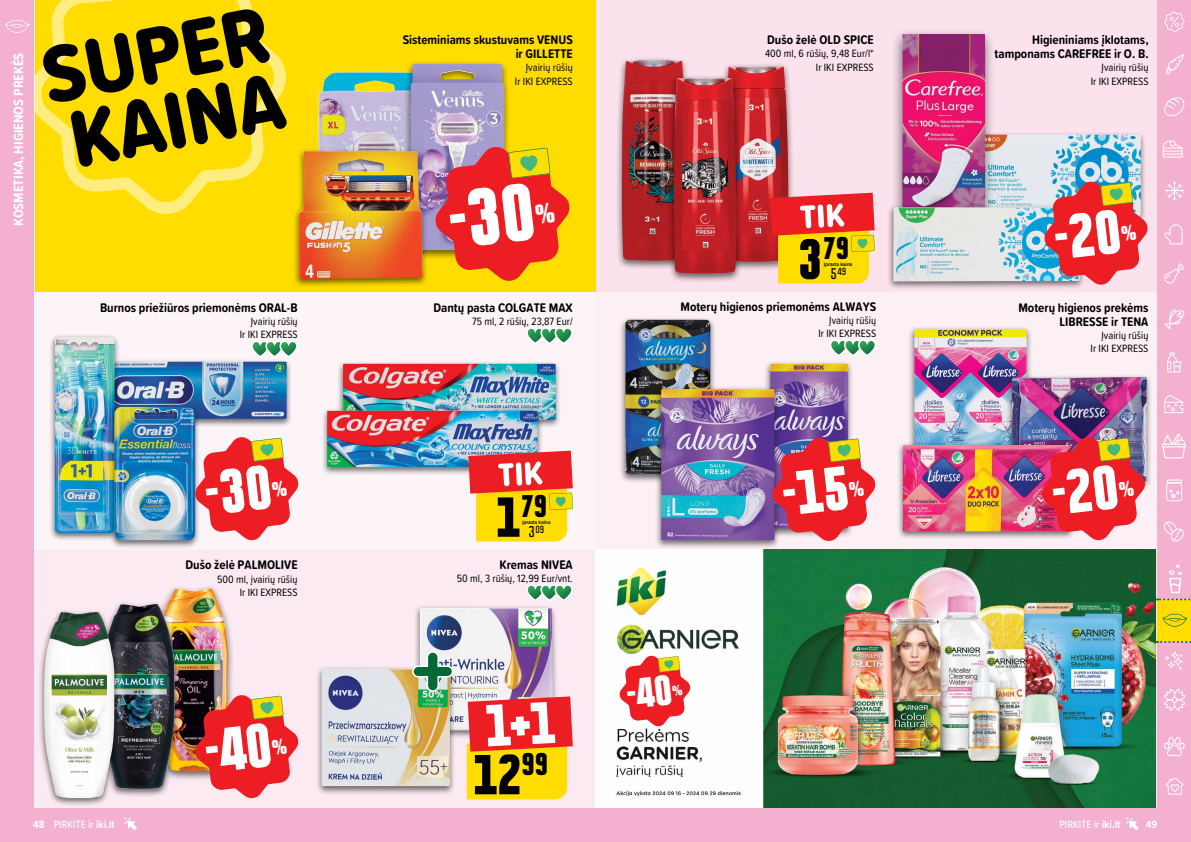
<style>
.page{position:relative;width:1191px;height:842px;background:#fff}
.page>*{position:absolute;margin:0;border:0;box-sizing:border-box;transform-origin:0 0}
.t1{font:900 condensed 51.4px "Politica";color:#000}
.t2{font:900 condensed 28.4px "Politica";color:#000}
.t3{font:700 condensed 14.2px "Politica";color:#000}
.t4{font:700 14px "Proxima Soft Cond";color:#fff}
.t5{font:700 13px/14px "Proxima Soft Cond";color:#000;text-align:right}
.t6{font:11px/13.2px "Proxima Soft Cond";color:#000;text-align:right}
.t7{font:500 11px "Proxima Soft Cond";color:#fff}
.t8{font:700 11px "Proxima Soft Cond";color:#fff}
.t9{font:700 condensed 9.4px "Politica";color:#000;scale:1.04 1}
.t10{font:500 5px "Gotham Rounded";letter-spacing:-.04em;color:#000;scale:.96 1}
.s1{font-weight:700}
</style>
<div class="page">
<div style="left:0;top:0;width:595px;height:842px;background:#f4b0cf"></div>
<div style="left:595px;top:0;width:596px;height:842px;background:#f4b0cf"></div>
<div style="left:34px;top:0;width:561px;height:808px;background:#fceaf2"></div>
<div style="left:595px;top:0;width:562px;height:808px;background:#fbe2ed"></div>
<svg style="left:124px;top:817px;width:13px;height:13px"></svg>
<svg style="left:1125px;top:817px;width:13px;height:13px"></svg>
<div style="left:1157px;top:599px;width:34px;height:43px;background:#fd0"></div>
<svg style="left:1157px;top:641px;width:34px;height:2px"></svg>
<svg style="left:1166px;top:777px;width:17px;height:17px"></svg>
<svg style="left:1165px;top:651px;width:18px;height:18px"></svg>
<svg style="left:1163px;top:521px;width:21px;height:21px"></svg>
<svg style="left:1157px;top:564px;width:34px;height:36px"></svg>
<svg style="left:1164px;top:395px;width:19px;height:18px"></svg>
<svg style="left:1167px;top:352px;width:14px;height:20px"></svg>
<svg style="left:1164px;top:309px;width:20px;height:20px"></svg>
<svg style="left:1164px;top:263px;width:20px;height:20px"></svg>
<svg style="left:1165px;top:182px;width:19px;height:18px"></svg>
<svg style="left:1162px;top:140px;width:20px;height:18px"></svg>
<svg style="left:1164px;top:97px;width:20px;height:19px"></svg>
<svg style="left:1166px;top:54px;width:18px;height:20px"></svg>
<svg style="left:1164px;top:689px;width:21px;height:22px"></svg>
<svg style="left:1164px;top:737px;width:20px;height:19px"></svg>
<svg style="left:1161px;top:434px;width:25px;height:24px"></svg>
<svg style="left:1162px;top:613px;width:25px;height:14px"></svg>
<svg style="left:5px;top:20px;width:25px;height:13px"></svg>
<svg style="left:1164px;top:12px;width:20px;height:20px"></svg>
<svg style="left:1164px;top:224px;width:18px;height:20px"></svg>
<div style="left:1166px;top:483px;width:16px;height:18px;border:1px solid #fff;border-radius:3px"></div>
<div style="left:1166px;top:479px;width:16px;height:4px;border:1px solid #fff"></div>
<svg style="left:1169px;top:490px;width:10px;height:8px"></svg>
<div style="left:34px;top:292px;width:1123px;height:258px;background:#fdf4f8"></div>
<div style="left:35px;top:0;width:560px;height:292px;background:#fd0"></div>
<svg style="left:35px;top:0;width:222px;height:214px"></svg>
<svg style="left:42px;top:8px;width:245px;height:159px"></svg>
<img style="left:318px;top:72px;width:85px;height:76px">
<div style="left:952px;top:131px;width:194px;height:94px;background:#000;opacity:.58"></div>
<img style="left:995px;top:134px;width:145px;height:70px">
<div style="left:890px;top:28px;width:105px;height:218px;background:#000;opacity:.58"></div>
<img style="left:902px;top:34px;width:83px;height:170px">
<div style="left:764px;top:360px;width:90px;height:177px;background:#000;opacity:.58"></div>
<img style="left:770px;top:364px;width:78px;height:73px">
<div style="left:413px;top:605px;width:145px;height:134px;background:#000;opacity:.58"></div>
<img style="left:420px;top:608px;width:134px;height:122px">
<div style="left:619px;top:316px;width:97px;height:167px;background:#000;opacity:.58"></div>
<img style="left:625px;top:320px;width:85px;height:154px">
<div style="left:655px;top:386px;width:125px;height:163px;background:#000;opacity:.58"></div>
<img style="left:661px;top:389px;width:113px;height:151px">
<div style="left:337px;top:360px;width:224px;height:69px;background:#000;opacity:.58"></div>
<img style="left:343px;top:364px;width:212px;height:56px">
<div style="left:320px;top:407px;width:223px;height:69px;background:#000;opacity:.58"></div>
<img style="left:327px;top:411px;width:210px;height:56px">
<div style="left:403px;top:60px;width:108px;height:200px;background:#000;opacity:.58"></div>
<img style="left:410px;top:64px;width:94px;height:186px">
<div style="left:908px;top:326px;width:124px;height:136px;background:#000;opacity:.58"></div>
<img style="left:914px;top:329px;width:112px;height:113px">
<div style="left:1005px;top:374px;width:147px;height:117px;background:#000;opacity:.58"></div>
<img style="left:1012px;top:377px;width:134px;height:65px">
<div style="left:896px;top:442px;width:179px;height:98px;background:#000;opacity:.58"></div>
<img style="left:903px;top:445px;width:137px;height:86px">
<div style="left:315px;top:666px;width:140px;height:129px;background:#000;opacity:.58"></div>
<img style="left:321px;top:669px;width:129px;height:117px">
<div style="left:719px;top:63px;width:75px;height:208px;background:#000;opacity:.58"></div>
<img style="left:725px;top:66px;width:63px;height:196px">
<div style="left:615px;top:56px;width:77px;height:214px;background:#000;opacity:.58"></div>
<img style="left:622px;top:60px;width:64px;height:201px">
<div style="left:667px;top:75px;width:75px;height:208px;background:#000;opacity:.58"></div>
<img style="left:674px;top:78px;width:62px;height:195px">
<div style="left:98px;top:359px;width:194px;height:68px;background:#000;opacity:.58"></div>
<img style="left:120px;top:362px;width:167px;height:57px">
<div style="left:49px;top:334px;width:71px;height:208px;background:#000;opacity:.58"></div>
<img style="left:55px;top:337px;width:59px;height:196px">
<div style="left:108px;top:404px;width:93px;height:144px;background:#000;opacity:.58"></div>
<img style="left:114px;top:407px;width:81px;height:133px">
<div style="left:151px;top:585px;width:83px;height:196px;background:#000;opacity:.58"></div>
<img style="left:158px;top:588px;width:70px;height:183px">
<div style="left:97px;top:601px;width:83px;height:197px;background:#000;opacity:.58"></div>
<img style="left:103px;top:604px;width:72px;height:185px">
<div style="left:293px;top:148px;width:135px;height:140px;background:#000;opacity:.58"></div>
<img style="left:299px;top:151px;width:124px;height:128px">
<div style="left:887px;top:204px;width:198px;height:86px;background:#000;opacity:.58"></div>
<img style="left:893px;top:207px;width:150px;height:75px">
<div style="left:38px;top:609px;width:82px;height:198px;background:#000;opacity:.58"></div>
<img style="left:44px;top:611px;width:72px;height:187px">
<svg style="left:830px;top:340px;width:46px;height:16px"></svg>
<svg style="left:252px;top:341px;width:45px;height:16px"></svg>
<svg style="left:526px;top:584px;width:47px;height:17px"></svg>
<svg style="left:527px;top:328px;width:45px;height:16px"></svg>
<svg style="left:411px;top:650px;width:43px;height:42px"></svg>
<svg style="left:468px;top:451px;width:105px;height:90px;background:#f39b34"></svg>
<svg style="left:770px;top:193px;width:104px;height:90px;background:#f3932a"></svg>
<img style="left:595px;top:550px;width:561px;height:258px">
<img style="left:1040px;top:436px;width:106px;height:105px">
<svg style="left:1043px;top:180px;width:105px;height:106px;background:#d56061"></svg>
<svg style="left:771px;top:437px;width:105px;height:105px"></svg>
<svg style="left:194px;top:694px;width:105px;height:105px"></svg>
<svg style="left:194px;top:436px;width:105px;height:106px"></svg>
<svg style="left:434px;top:145px;width:136px;height:136px"></svg>
<svg style="left:467px;top:696px;width:106px;height:103px;background:#f58726"></svg>
<svg style="left:618px;top:655px;width:73px;height:72px;background:#f0726c"></svg>
<p class="t4" style="left:8px;top:226px;width:175px;rotate:-90deg">KOSMETIKA, HIGIENOS PREKĖS</p>
<p class="t5" style="left:100px;top:300px;width:199px">Burnos priežiūros priemonėms ORAL-B</p>
<p class="t6" style="left:240px;top:314px;width:59px">Įvairių rūšių<br>Ir IKI EXPRESS</p>
<p class="t5" style="left:185px;top:557px;width:114px">Dušo želė PALMOLIVE</p>
<p class="t6" style="left:217px;top:572px;width:82px">500 ml, įvairių rūšių<br>Ir IKI EXPRESS</p>
<p class="t5" style="left:403px;top:33px;width:172px">Sisteminiams skustuvams VENUS ir GILLETTE</p>
<p class="t6" style="left:515px;top:61px;width:59px">Įvairių rūšių<br>Ir IKI EXPRESS</p>
<p class="t5" style="left:433px;top:300px;width:141px">Dantų pasta COLGATE MAX</p>
<p class="t6" style="left:472px;top:314px;width:102px">75 ml, 2 rūšių, 23,87 Eur/</p>
<h2 class="t2" style="left:520px;top:484px;width:28px">79</h2>
<p class="t3" style="left:528px;top:520px;width:8px">3</p>
<h1 class="t1" style="left:496px;top:477px;width:26px">1</h1>
<p class="t10" style="left:522px;top:518px;width:31px">Įprasta kaina</p>
<p class="t9" style="left:535px;top:522px;width:10px">09</p>
<p class="t5" style="left:499px;top:557px;width:75px">Kremas NIVEA</p>
<p class="t6" style="left:457px;top:571px;width:117px">50 ml, 3 rūšių, 12,99 Eur/vnt.</p>
<p class="t5" style="left:767px;top:33px;width:108px">Dušo želė OLD SPICE</p>
<p class="t6" style="left:765px;top:47px;width:110px">400 ml, 6 rūšių, 9,48 Eur/l*<br>Ir IKI EXPRESS</p>
<h2 class="t2" style="left:822px;top:226px;width:28px">79</h2>
<p class="t3" style="left:830px;top:262px;width:8px">5</p>
<h1 class="t1" style="left:798px;top:219px;width:26px">3</h1>
<p class="t10" style="left:824px;top:260px;width:31px">Įprasta kaina</p>
<p class="t9" style="left:837px;top:264px;width:10px">49</p>
<p class="t5" style="left:680px;top:299px;width:197px">Moterų higienos priemonėms ALWAYS</p>
<p class="t6" style="left:818px;top:313px;width:59px">Įvairių rūšių<br>Ir IKI EXPRESS</p>
<p class="t5" style="left:994px;top:33px;width:155px">Higieniniams įklotams, tamponams CAREFREE ir O. B.</p>
<p class="t6" style="left:1090px;top:61px;width:59px">Įvairių rūšių<br>Ir IKI EXPRESS</p>
<p class="t5" style="left:1018px;top:300px;width:131px">Moterų higienos prekėms<br>LIBRESSE ir TENA</p>
<p class="t6" style="left:1090px;top:328px;width:59px">Įvairių rūšių<br>Ir IKI EXPRESS</p>
<h1 class="t1" style="left:473px;top:734px;width:77px">12<sup>99</sup></h1>
<p class="t7" style="left:33px;top:816px;width:83px"><span class="s1">48</span> PIRKITE ir <span class="s1">iki.lt</span></p>
<p class="t7" style="left:1059px;top:816px;width:63px">PIRKITE ir <span class="s1">iki.lt</span></p>
<p class="t8" style="left:1146px;top:816px;width:13px">49</p>
</div>
